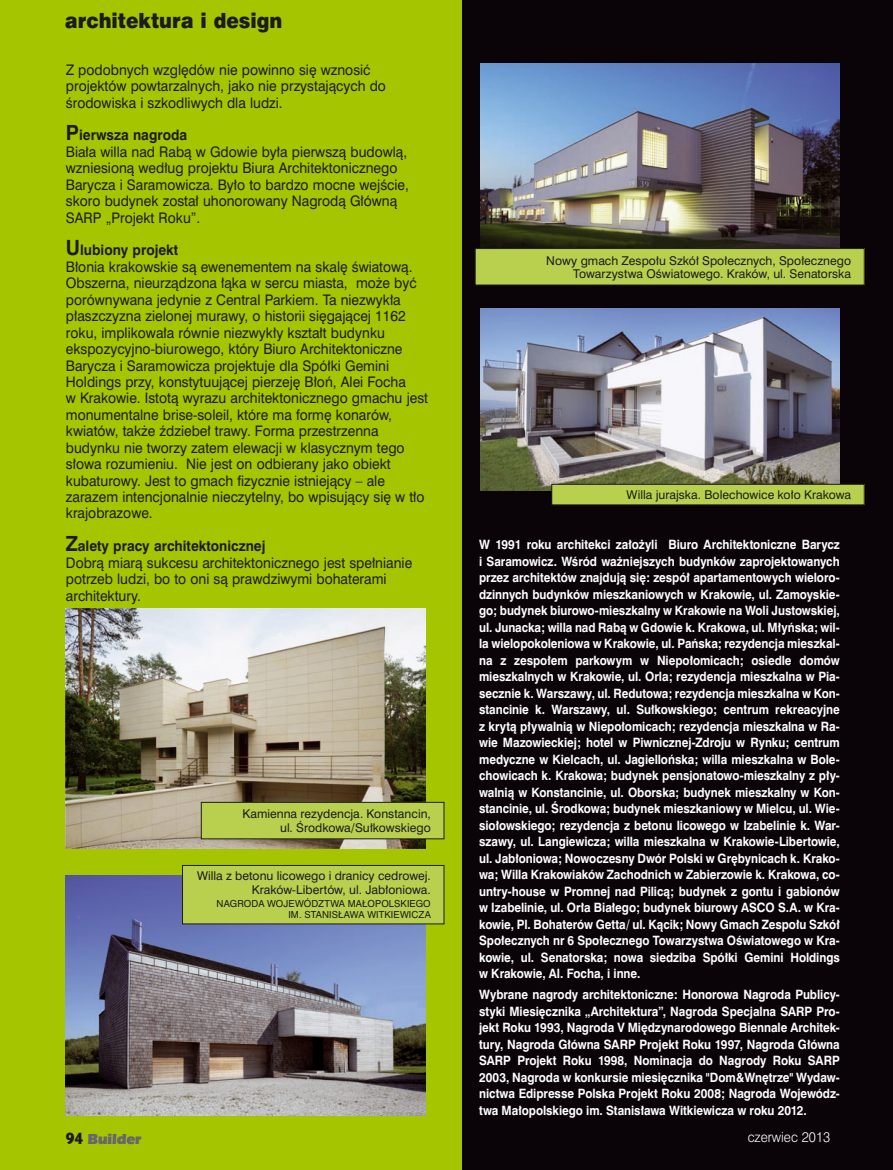
<style>
.page{position:relative;width:893px;height:1170px;background:#fff}
.page>*{position:absolute;margin:0;border:0;box-sizing:border-box;transform-origin:0 0}
.t1{font:19.5px "Swis 721 Blk PL";color:#1b1c20;scale:.9 1}
.t2{font:15px "Eras Itc PEE Ultr";letter-spacing:.025em;color:#68676c;scale:.96 1}
.t3{font:13.5px/16.5px "Swis 721 PL";color:#1b1c20;scale:.95 1}
.t4{font:13.05px "Swis 721 Lt PL";color:#fff;scale:.95 1}
.t5{font:700 12px/16.5px "Swis 721 PL";letter-spacing:-.005em;color:#fff;text-align:justify;scale:.91 1}
.t6{font:11.25px/13.5px "Swis 721 PL";color:#1b1c20;text-align:right}
.t7{font:9px/10.5px "Swis 721 PL";letter-spacing:.01em;color:#1b1c20;text-align:right}
.s1{font-weight:700;font-size:19.5px}
.s2{font-weight:700}
.s3{font-family:"Humanst 521 X Bd Cn PL";color:#1b1c20}
</style>
<div class="page">
<div style="left:0;top:0;width:893px;height:1169px;background:#0a0409"></div>
<div style="left:0;top:0;width:461px;height:1169px;background:#a5c500"></div>
<img style="left:480px;top:64px;width:360px;height:184px">
<div style="left:475px;top:248px;width:389px;height:37px;background:#b9d04e"></div>
<div style="left:475px;top:248px;width:390px;height:37px;border:1px solid #1b1c20"></div>
<img style="left:480px;top:308px;width:360px;height:182px">
<div style="left:552px;top:484px;width:312px;height:21px;background:#b9d04e"></div>
<div style="left:551px;top:484px;width:314px;height:21px;border:1px solid #1b1c20"></div>
<img style="left:66px;top:608px;width:359px;height:240px">
<div style="left:201px;top:802px;width:243px;height:36px;background:#b9d04e"></div>
<div style="left:201px;top:801px;width:243px;height:38px;border:1px solid #1b1c20"></div>
<img style="left:66px;top:875px;width:359px;height:240px">
<div style="left:183px;top:865px;width:261px;height:58px;background:#b9d04e"></div>
<div style="left:182px;top:865px;width:262px;height:59px;border:1px solid #1b1c20"></div>
<h1 class="t1" style="left:65px;top:7px;width:243px">architektura i design</h1>
<p class="t3" style="left:66px;top:61px;width:338px">Z podobnych względów nie powinno się wznosić projektów powtarzalnych, jako nie przystających do środowiska i szkodliwych dla ludzi.</p>
<p class="t3" style="left:66px;top:127px;width:362px"><span class="s1">P</span><span class="s2">ierwsza nagroda<br></span>Biała willa nad Rabą w Gdowie była pierwszą budowlą, wzniesioną według projektu Biura Architektonicznego Barycza i Saramowicza. Było to bardzo mocne wejście, skoro budynek został uhonorowany Nagrodą Główną SARP „Projekt Roku”.</p>
<p class="t3" style="left:66px;top:242px;width:383px"><span class="s1">U</span><span class="s2">lubiony projekt<br></span>Błonia krakowskie są ewenementem na skalę światową.<br>Obszerna, nieurządzona łąka w sercu miasta, może być porównywana jedynie z Central Parkiem. Ta niezwykła płaszczyzna zielonej murawy, o historii sięgającej 1162 roku, implikowała równie niezwykły kształt budynku ekspozycyjno-biurowego, który Biuro Architektoniczne Barycza i Saramowicza projektuje dla Spółki Gemini Holdings przy, konstytuującej pierzeję Błoń, Alei Focha<br>w Krakowie. Istotą wyrazu architektonicznego gmachu jest monumentalne brise-soleil, które ma formę konarów, kwiatów, także ździebeł trawy. Forma przestrzenna budynku nie tworzy zatem elewacji w klasycznym tego słowa rozumieniu. Nie jest on odbierany jako obiekt kubaturowy. Jest to gmach fizycznie istniejący – ale zarazem intencjonalnie nieczytelny, bo wpisujący się w tło krajobrazowe.</p>
<p class="t3" style="left:66px;top:537px;width:366px"><span class="s1">Z</span><span class="s2">alety pracy architektonicznej<br></span>Dobrą miarą sukcesu architektonicznego jest spełnianie potrzeb ludzi, bo to oni są prawdziwymi bohaterami architektury.</p>
<p class="t5" style="left:479px;top:536px;width:398px">W 1991 roku architekci założyli Biuro Architektoniczne Barycz i Saramowicz. Wśród ważniejszych budynków zaprojektowanych przez architektów znajdują się: zespół apartamentowych wieloro&shy;dzinnych budynków mieszkaniowych w Krakowie, ul. Zamoyskie&shy;go; budynek biurowo-mieszkalny w Krakowie na Woli Justowskiej, ul. Junacka; willa nad Rabą w Gdowie k. Krakowa, ul. Młyńska; wil&shy;la wielopokoleniowa w Krakowie, ul. Pańska; rezydencja mieszkal&shy;na z zespołem parkowym w Niepołomicach; osiedle domów mieszkalnych w Krakowie, ul. Orla; rezydencja mieszkalna w Pia&shy;secznie k. Warszawy, ul. Redutowa; rezydencja mieszkalna w Kon&shy;stancinie k. Warszawy, ul. Sułkowskiego; centrum rekreacyjne z krytą pływalnią w Niepołomicach; rezydencja mieszkalna w Ra&shy;wie Mazowieckiej; hotel w Piwnicznej-Zdroju w Rynku; centrum medyczne w Kielcach, ul. Jagiellońska; willa mieszkalna w Bole&shy;chowicach k. Krakowa; budynek pensjonatowo-mieszkalny z pły&shy;walnią w Konstancinie, ul. Oborska; budynek mieszkalny w Kon&shy;stancinie, ul. Środkowa; budynek mieszkaniowy w Mielcu, ul. Wie&shy;siołowskiego; rezydencja z betonu licowego w Izabelinie k. War&shy;szawy, ul. Langiewicza; willa mieszkalna w Krakowie-Libertowie, ul. Jabłoniowa; Nowoczesny Dwór Polski w Grębynicach k. Krako&shy;wa; Willa Krakowiaków Zachodnich w Zabierzowie k. Krakowa, co&shy;untry-house w Promnej nad Pilicą; budynek z gontu i gabionów w Izabelinie, ul. Orła Białego; budynek biurowy ASCO S.A. w Kra&shy;kowie, Pl. Bohaterów Getta/ ul. Kącik; Nowy Gmach Zespołu Szkół Społecznych nr 6 Społecznego Towarzystwa Oświatowego w Kra&shy;kowie, ul. Senatorska; nowa siedziba Spółki Gemini Holdings w Krakowie, Al. Focha, i inne.</p>
<p class="t5" style="left:479px;top:986px;width:398px">Wybrane nagrody architektoniczne: Honorowa Nagroda Publicy&shy;styki Miesięcznika „Architektura”, Nagroda Specjalna SARP Pro&shy;jekt Roku 1993, Nagroda V Międzynarodowego Biennale Architek&shy;tury, Nagroda Główna SARP Projekt Roku 1997, Nagroda Główna SARP Projekt Roku 1998, Nominacja do Nagrody Roku SARP 2003, Nagroda w konkursie miesięcznika "Dom&amp;Wnętrze" Wydaw&shy;nictwa Edipresse Polska Projekt Roku 2008; Nagroda Wojewódz&shy;twa Małopolskiego im. Stanisława Witkiewicza w roku 2012.</p>
<p class="t6" style="left:546px;top:253px;width:306px">Nowy gmach Zespołu Szkół Społecznych, Społecznego<br>Towarzystwa Oświatowego. Kraków, ul. Senatorska</p>
<p class="t6" style="left:627px;top:488px;width:226px">Willa jurajska. Bolechowice koło Krakowa</p>
<p class="t6" style="left:242px;top:807px;width:190px">Kamienna rezydencja. Konstancin, ul. Środkowa/Sułkowskiego</p>
<p class="t6" style="left:197px;top:869px;width:235px">Willa z betonu licowego i dranicy cedrowej.<br>Kraków-Libertów, ul. Jabłoniowa.</p>
<p class="t7" style="left:217px;top:898px;width:216px">NAGRODA WOJEWÓDZTWA MAŁOPOLSKIEGO<br>IM. STANISŁAWA WITKIEWICZA</p>
<p class="t2" style="left:66px;top:1131px;width:80px"><span class="s3">94</span> Builder</p>
<p class="t4" style="left:748px;top:1128px;width:88px">czerwiec 2013</p>
</div>
